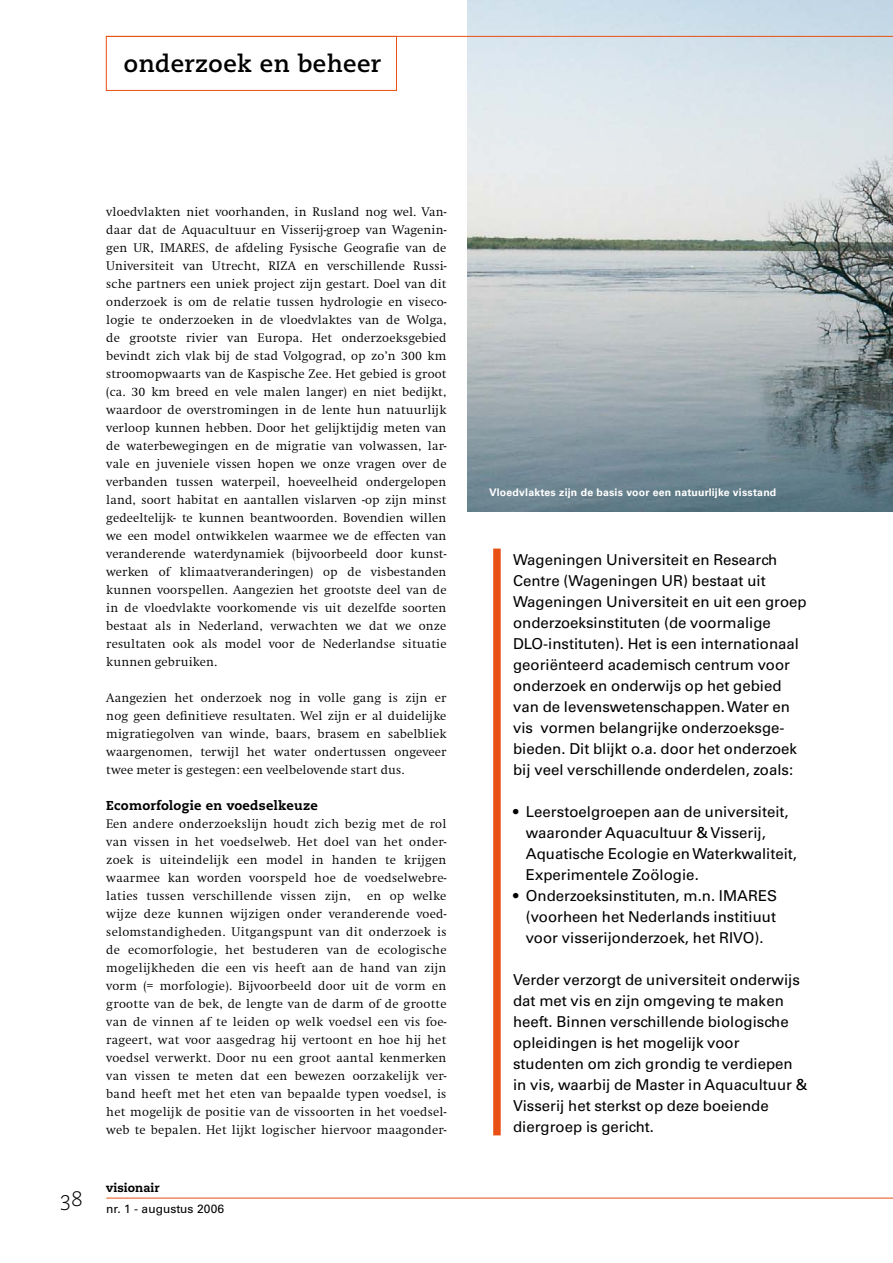
<style>
.page{position:relative;width:893px;height:1263px;background:#fff}
.page>*{position:absolute;margin:0;border:0;box-sizing:border-box;transform-origin:0 0}
.t1{font:24px "Caecilia Bold Os F";letter-spacing:.02em;color:#000}
.t2{font:21px "Caecilia Light Os F";color:#000}
.t3{font:15px/21px "Univers";color:#000}
.t4{font:300 12.9px/18px "Swift";letter-spacing:.01em;color:#000;text-align:justify}
.t5{font:12.9px "Caecilia Heavy Os F";letter-spacing:.02em;color:#000}
.t6{font:12px "Univers";color:#000}
.t7{font:12px "Caecilia Heavy Os F";color:#000}
.t8{font:700 10.5px "Univers";letter-spacing:.02em;color:#fff}
</style>
<div class="page">
<img style="left:468px;top:0;width:425px;height:511px">
<div style="left:493px;top:549px;width:8px;height:586px;background:#e85113"></div>
<div style="left:106px;top:36px;width:291px;height:55px;background:#fff;border:1px solid #e85113"></div>
<hr style="left:106px;top:36px;width:787px;height:1px;background:#e85113">
<hr style="left:106px;top:1198px;width:787px;height:1px;background:#e85113">
<h1 class="t1" style="left:124px;top:49px;width:259px">onderzoek en beheer</h1>
<h2 class="t2" style="left:60px;top:1186px;width:25px">38</h2>
<p class="t4" style="left:106px;top:203px;width:342px">vloedvlakten niet voorhanden, in Rusland nog wel. Van&shy;daar dat de Aquacultuur en Visserij-groep van Wagenin&shy;gen UR, IMARES, de afdeling Fysische Geografie van de Universiteit van Utrecht, RIZA en verschillende Russi&shy;sche partners een uniek project zijn gestart. Doel van dit onderzoek is om de relatie tussen hydrologie en viseco&shy;logie te onderzoeken in de vloedvlaktes van de Wolga, de grootste rivier van Europa. Het onderzoeksgebied bevindt zich vlak bij de stad Volgograd, op zo’n 300 km stroomopwaarts van de Kaspische Zee. Het gebied is groot (ca. 30 km breed en vele malen langer) en niet bedijkt, waardoor de overstromingen in de lente hun natuurlijk verloop kunnen hebben. Door het gelijktijdig meten van de waterbewegingen en de migratie van volwassen, lar&shy;vale en juveniele vissen hopen we onze vragen over de verbanden tussen waterpeil, hoeveelheid ondergelopen land, soort habitat en aantallen vislarven -op zijn minst gedeeltelijk- te kunnen beantwoorden. Bovendien willen we een model ontwikkelen waarmee we de effecten van veranderende waterdynamiek (bijvoorbeeld door kunst&shy;werken of klimaatveranderingen) op de visbestanden kunnen voorspellen. Aangezien het grootste deel van de in de vloedvlakte voorkomende vis uit dezelfde soorten bestaat als in Nederland, verwachten we dat we onze resultaten ook als model voor de Nederlandse situatie kunnen gebruiken.</p>
<p class="t4" style="left:106px;top:689px;width:342px">Aangezien het onderzoek nog in volle gang is zijn er nog geen definitieve resultaten. Wel zijn er al duidelijke migratiegolven van winde, baars, brasem en sabelbliek waargenomen, terwijl het water ondertussen ongeveer twee meter is gestegen: een veelbelovende start dus.</p>
<p class="t5" style="left:106px;top:797px;width:213px">Ecomorfologie en voedselkeuze</p>
<p class="t4" style="left:106px;top:815px;width:342px">Een andere onderzoekslijn houdt zich bezig met de rol van vissen in het voedselweb. Het doel van het onder&shy;zoek is uiteindelijk een model in handen te krijgen waarmee kan worden voorspeld hoe de voedselwebre&shy;laties tussen verschillende vissen zijn,</p>
<p class="t4" style="left:106px;top:887px;width:342px;text-indent:261px">en op welke wijze deze kunnen wijzigen onder veranderende voed&shy;selomstandigheden. Uitgangspunt van dit onderzoek is de ecomorfologie, het bestuderen van de ecologische mogelijkheden die een vis heeft aan de hand van zijn vorm (= morfologie). Bijvoorbeeld door uit de vorm en grootte van de bek, de lengte van de darm of de grootte van de vinnen af te leiden op welk voedsel een vis foe&shy;rageert, wat voor aasgedrag hij vertoont en hoe hij het voedsel verwerkt. Door nu een groot aantal kenmerken van vissen te meten dat een bewezen oorzakelijk ver&shy;band heeft met het eten van bepaalde typen voedsel, is het mogelijk de positie van de vissoorten in het voedsel&shy;web te bepalen. Het lijkt logischer hiervoor maagonder-</p>
<p class="t7" style="left:106px;top:1180px;width:55px">visionair</p>
<p class="t6" style="left:106px;top:1201px;width:119px">nr. 1 - augustus 2006</p>
<p class="t8" style="left:489px;top:486px;width:289px">Vloedvlaktes zijn de basis voor een natuurlijke visstand</p>
<p class="t3" style="left:513px;top:549px;width:295px">Wageningen Universiteit en Research Centre (Wageningen UR) bestaat uit Wageningen Universiteit en uit een groep onderzoeksinstituten (de voormalige DLO-instituten). Het is een internationaal georiënteerd academisch centrum voor onderzoek en onderwijs op het gebied van de levenswetenschappen. Water en vis vormen belangrijke onderzoeksge&shy;bieden. Dit blijkt o.a. door het onderzoek bij veel verschillende onderdelen, zoals:</p>
<p class="t3" style="left:526px;top:801px;width:273px;text-indent:-13px">• Leerstoelgroepen aan de universiteit, waaronder Aquacultuur &amp; Visserij, Aquatische Ecologie en Waterkwaliteit, Experimentele Zoölogie.</p>
<p class="t3" style="left:526px;top:885px;width:253px;text-align:justify;text-indent:-13px">• Onderzoeksinstituten, m.n. IMARES (voorheen het Nederlands institiuut voor visserijonderzoek, het RIVO).</p>
<p class="t3" style="left:513px;top:969px;width:296px">Verder verzorgt de universiteit onderwijs dat met vis en zijn omgeving te maken heeft. Binnen verschillende biologische opleidingen is het mogelijk voor studenten om zich grondig te verdiepen in vis, waarbij de Master in Aquacultuur &amp; Visserij het sterkst op deze boeiende diergroep is gericht.</p>
</div>
